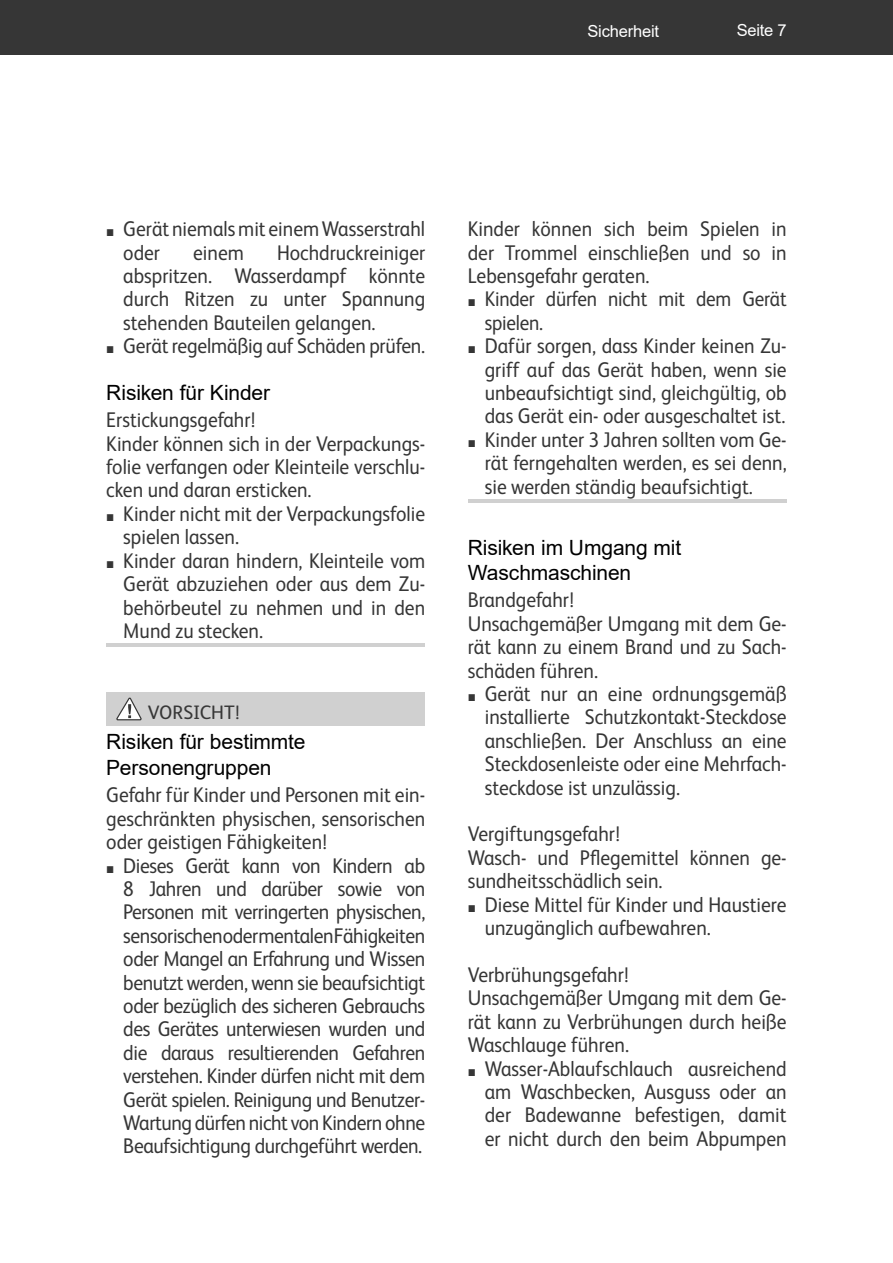
<style>
.page{position:relative;width:893px;height:1263px;background:#fff}
.page>*{position:absolute;margin:0;border:0;box-sizing:border-box;transform-origin:0 0}
.t1{font:21.3px/23.4px "FS Albert";color:#363636;text-align:justify;scale:.92 1}
.t2{font:21.3px/23.4px "FS Albert";color:#363636;scale:.9 1}
.t3{font:21px/25.2px "Arial";letter-spacing:-.005em;color:#000}
.t4{font:19.5px "FS Albert";color:#363636}
.t5{font:16.5px "Arial";letter-spacing:-.015em;color:#fff}
.s1{font-family:"Arial";font-size:14.7px}
</style>
<div class="page">
<div style="left:0;top:0;width:893px;height:54px;background:#363636"></div>
<hr style="left:106px;top:644px;width:319px;height:3px;background:#d0d0d0">
<div style="left:106px;top:692px;width:319px;height:33px;background:#d0d0d0"></div>
<svg style="left:117px;top:697px;width:25px;height:24px"></svg>
<hr style="left:468px;top:500px;width:319px;height:3px;background:#d0d0d0">
<p class="t5" style="left:587px;top:22px;width:73px">Sicherheit</p>
<p class="t5" style="left:737px;top:21px;width:51px">Seite 7</p>
<p class="t1" style="left:123px;top:219px;width:330px;text-indent:-17px"><span class="s1">■</span> Gerät niemals mit einem Wasserstrahl oder</p>
<p class="t1" style="left:123px;top:242px;width:330px;text-indent:154px">Hochdruckreiniger abspritzen. Wasserdampf könnte durch Ritzen zu unter Spannung stehenden Bauteilen gelangen.</p>
<p class="t1" style="left:106px;top:336px;width:348px"><span class="s1">■</span> Gerät regelmäßig auf Schäden prüfen.</p>
<p class="t3" style="left:106px;top:380px;width:165px">Risiken für Kinder</p>
<p class="t1" style="left:106px;top:410px;width:348px;text-align:left">Erstickungsgefahr!<br>Kinder können sich in der Verpackungs&shy;folie verfangen oder Kleinteile verschlu&shy;cken und daran ersticken.</p>
<p class="t1" style="left:123px;top:504px;width:330px;text-indent:-17px"><span class="s1">■</span> Kinder nicht mit der Verpackungsfolie spielen lassen.</p>
<p class="t1" style="left:123px;top:550px;width:330px;text-indent:-17px"><span class="s1">■</span> Kinder daran hindern, Kleinteile vom Gerät abzuziehen oder aus dem Zu&shy;behörbeutel zu nehmen und in den Mund zu stecken.</p>
<p class="t1" style="left:193px;top:242px;width:57px">einem</p>
<p class="t4" style="left:148px;top:705px;width:93px">VORSICHT!</p>
<p class="t3" style="left:106px;top:730px;width:201px">Risiken für bestimmte<br>Personengruppen</p>
<p class="t1" style="left:106px;top:785px;width:348px">Gefahr für Kinder und Personen mit ein&shy;geschränkten physischen, sensorischen oder geistigen Fähigkeiten!</p>
<p class="t1" style="left:123px;top:855px;width:330px;text-indent:-17px"><span class="s1">■</span> Dieses Gerät kann von Kindern ab 8 Jahren und darüber sowie von Personen mit verringerten physischen, sensorischen oder mentalen Fähigkeiten oder Mangel an Erfahrung und Wissen benutzt werden, wenn sie beaufsichtigt oder bezüglich des sicheren Gebrauchs des Gerätes unterwiesen wurden und die daraus resultierenden Gefahren verstehen. Kinder dürfen nicht mit dem Gerät spielen. Reinigung und Benutzer-Wartung dürfen nicht von Kindern ohne Beaufsichtigung durchgeführt werden.</p>
<p class="t1" style="left:468px;top:219px;width:348px">Kinder können sich beim Spielen in der Trommel einschließen und so in Lebensgefahr geraten.</p>
<p class="t2" style="left:485px;top:289px;width:337px;text-indent:-17px"><span class="s1">■</span> Kinder dürfen nicht mit dem Gerät spielen.</p>
<p class="t1" style="left:485px;top:336px;width:330px;text-indent:-17px"><span class="s1">■</span> Dafür sorgen, dass Kinder keinen Zu&shy;griff auf das Gerät haben, wenn sie unbeaufsichtigt sind, gleichgültig, ob das Gerät ein- oder ausgeschaltet ist.</p>
<p class="t1" style="left:485px;top:430px;width:330px;text-indent:-17px"><span class="s1">■</span> Kinder unter 3 Jahren sollten vom Ge&shy;rät ferngehalten werden, es sei denn, sie werden ständig beaufsichtigt.</p>
<p class="t3" style="left:468px;top:535px;width:215px">Risiken im Umgang mit<br>Waschmaschinen</p>
<p class="t1" style="left:468px;top:590px;width:348px;text-align:left">Brandgefahr!<br>Unsachgemäßer Umgang mit dem Ge&shy;rät kann zu einem Brand und zu Sach&shy;schäden führen.</p>
<p class="t1" style="left:485px;top:684px;width:330px;text-indent:-17px"><span class="s1">■</span> Gerät nur an eine ordnungsgemäß installierte Schutzkontakt-Steckdose anschließen. Der Anschluss an eine Steckdosenleiste oder eine Mehrfach&shy;steckdose ist unzulässig.</p>
<p class="t1" style="left:468px;top:824px;width:348px;text-align:left">Vergiftungsgefahr!<br>Wasch- und Pflegemittel können ge&shy;sundheitsschädlich sein.</p>
<p class="t1" style="left:485px;top:894px;width:330px;text-indent:-17px"><span class="s1">■</span> Diese Mittel für Kinder und Haustiere unzugänglich aufbewahren.</p>
<p class="t1" style="left:468px;top:965px;width:348px;text-align:left">Verbrühungsgefahr!<br>Unsachgemäßer Umgang mit dem Ge&shy;rät kann zu Verbrühungen durch heiße<br>Waschlauge führen.</p>
<p class="t1" style="left:485px;top:1058px;width:330px;text-indent:-17px"><span class="s1">■</span> Wasser-Ablaufschlauch ausreichend am Waschbecken, Ausguss oder an der Badewanne befestigen, damit er nicht durch den beim Abpumpen</p>
</div>
